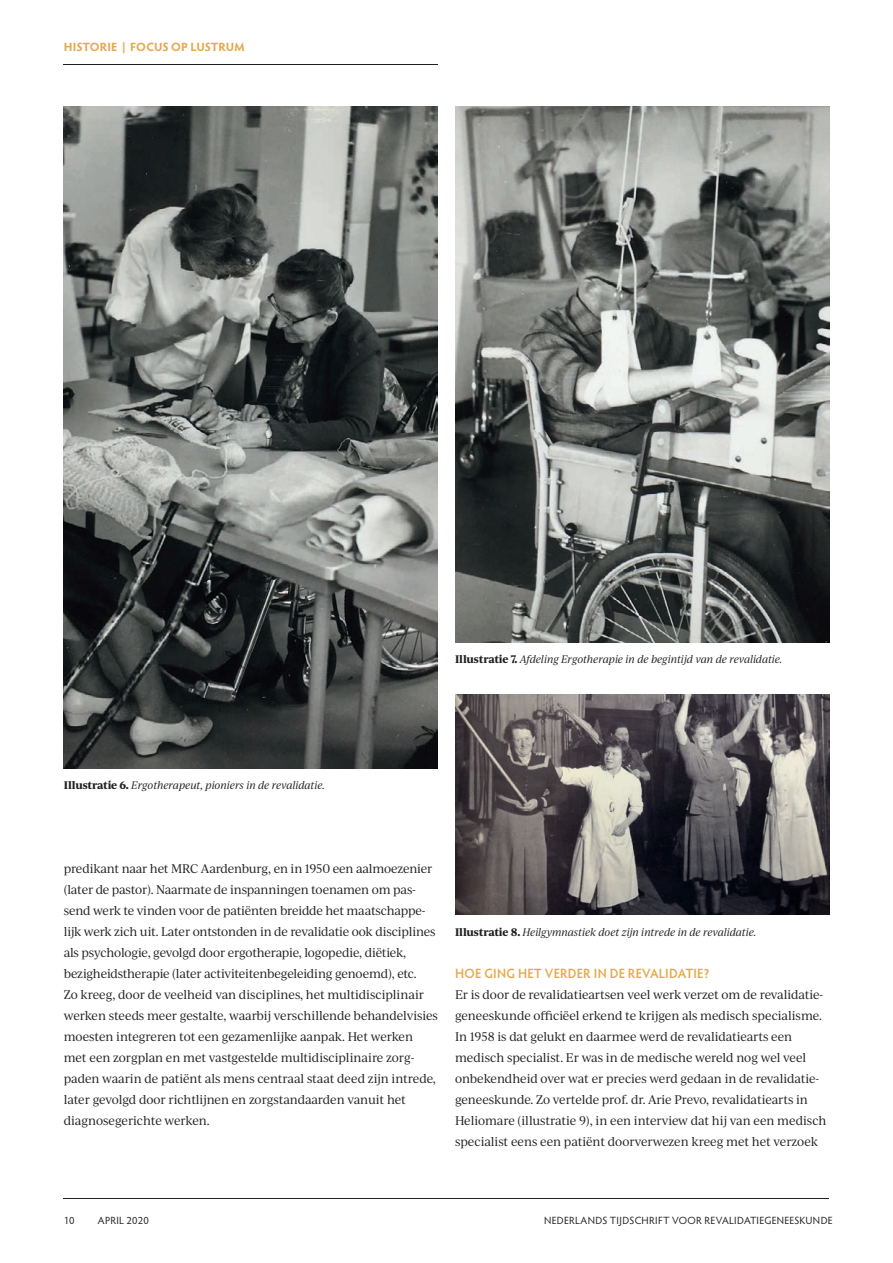
<style>
.page{position:relative;width:893px;height:1263px;background:#fff}
.page>*{position:absolute;margin:0;border:0;box-sizing:border-box;transform-origin:0 0}
.t1{font:600 13.5px "Hypatia Sans Pro";letter-spacing:.015em;color:#e6a84c;scale:.95 1}
.t2{font:12px/21px "Ivy Journal";letter-spacing:-.01em;color:#231f20;scale:.95 1}
.t3{font:700 12px "Hypatia Sans Pro";letter-spacing:-.005em;color:#e6a84c}
.t4{font:italic 10.5px "Ivy Journal";letter-spacing:-.01em;color:#231f20;scale:.95 1}
.t5{font:10.5px "Hypatia Sans Pro";letter-spacing:.025em;color:#231f20}
.s1{font-weight:700;font-style:normal}
</style>
<div class="page">
<hr style="left:64px;top:1198px;width:765px;height:1px;background:#231f20">
<hr style="left:64px;top:64px;width:374px;height:1px;background:#231f20">
<img style="left:64px;top:106px;width:374px;height:662px">
<img style="left:455px;top:106px;width:374px;height:536px">
<img style="left:455px;top:694px;width:374px;height:221px">
<p class="t3" style="left:64px;top:38px;width:182px">HISTORIE | FOCUS OP LUSTRUM</p>
<p class="t4" style="left:455px;top:652px;width:346px"><span class="s1">Illustratie 7.</span> Afdeling Ergotherapie in de begintijd van de revalidatie.</p>
<p class="t4" style="left:64px;top:777px;width:276px"><span class="s1">Illustratie 6.</span> Ergotherapeut, pioniers in de revalidatie.</p>
<p class="t2" style="left:64px;top:858px;width:395px">predikant naar het MRC Aardenburg, en in 1950 een aalmoezenier (later de pastor). Naarmate de inspanningen toenamen om pas&shy;send werk te vinden voor de patiënten breidde het maatschappe&shy;lijk werk zich uit. Later ontstonden in de revalidatie ook disciplines als psychologie, gevolgd door ergotherapie, logopedie, diëtiek, bezigheidstherapie (later activiteitenbegeleiding genoemd), etc.<br>Zo kreeg, door de veelheid van disciplines, het multidisciplinair werken steeds meer gestalte, waarbij verschillende behandelvisies moesten integreren tot een gezamenlijke aanpak. Het werken met een zorgplan en met vastgestelde multidisciplinaire zorg&shy;paden waarin de patiënt als mens centraal staat deed zijn intrede, later gevolgd door richtlijnen en zorgstandaarden vanuit het diagnosegerichte werken.</p>
<p class="t4" style="left:455px;top:924px;width:319px"><span class="s1">Illustratie 8.</span> Heilgymnastiek doet zijn intrede in de revalidatie.</p>
<p class="t1" style="left:455px;top:964px;width:269px">HOE GING HET VERDER IN DE REVALIDATIE?</p>
<p class="t2" style="left:455px;top:984px;width:393px">Er is door de revalidatieartsen veel werk verzet om de revalidatie&shy;geneeskunde officiëel erkend te krijgen als medisch specialisme.<br>In 1958 is dat gelukt en daarmee werd de revalidatiearts een medisch specialist. Er was in de medische wereld nog wel veel onbekendheid over wat er precies werd gedaan in de revalidatie&shy;geneeskunde. Zo vertelde prof. dr. Arie Prevo, revalidatiearts in Heliomare (illustratie 9), in een interview dat hij van een medisch specialist eens een patiënt doorverwezen kreeg met het verzoek</p>
<p class="t5" style="left:64px;top:1213px;width:12px">10</p>
<p class="t5" style="left:98px;top:1213px;width:53px">APRIL 2020</p>
<p class="t5" style="left:544px;top:1213px;width:290px">NEDERLANDS TIJDSCHRIFT VOOR REVALIDATIEGENEESKUNDE</p>
</div>
